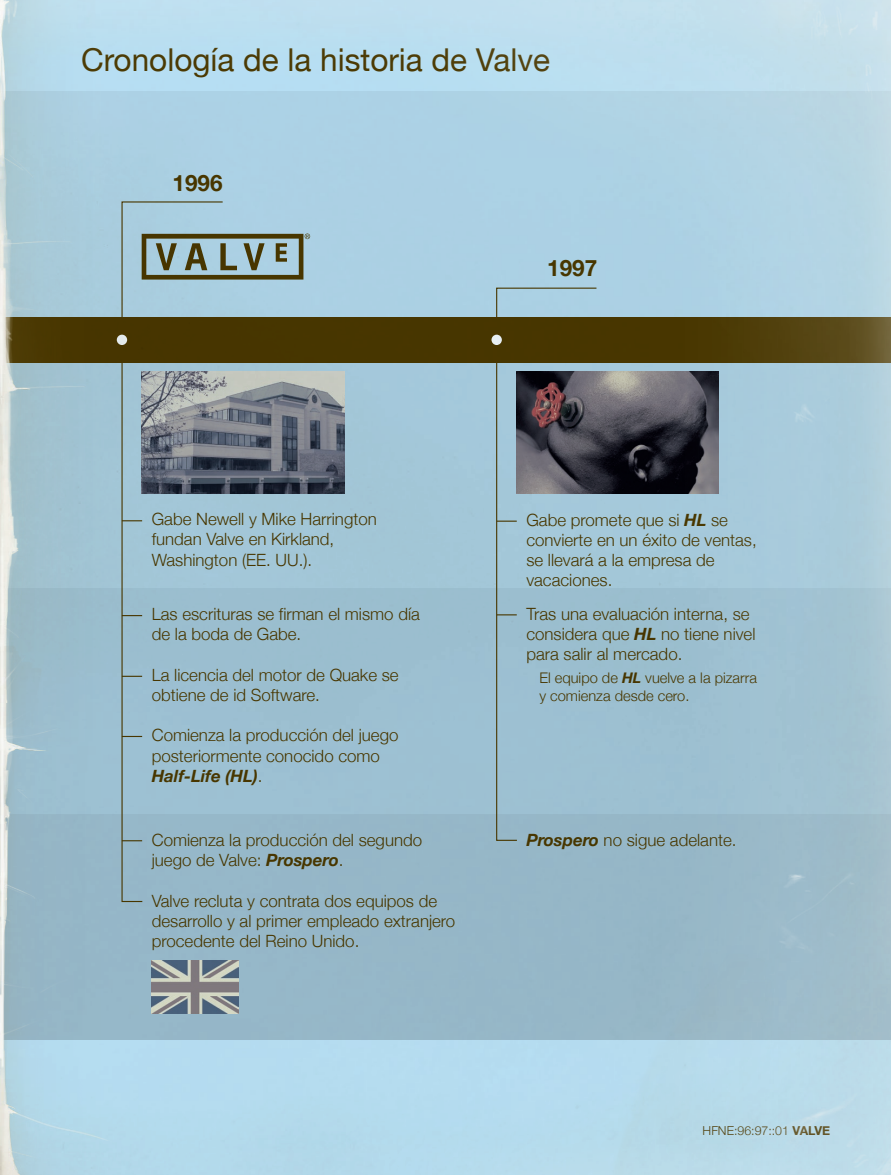
<style>
.page{position:relative;width:891px;height:1175px;background:#fff}
.page>*{position:absolute;margin:0;border:0;box-sizing:border-box;transform-origin:0 0}
.t1{font:31.5px "Helvetica Neue";color:#4a3800}
.t2{font:700 22.5px "Helvetica Neue";color:#4a3800}
.t3{font:300 16.88px/20.2px "Helvetica Neue";color:#4a3800}
.t4{font:300 14.62px/18px "Helvetica Neue";color:#4a3800}
.t5{font:300 12.38px "Helvetica Neue";color:#4a3800}
.s1{font-weight:700;font-style:italic}
.s2{font-weight:700}
</style>
<div class="page">
<div style="left:0;top:0;width:891px;height:1174px;background:linear-gradient(to right,#b4dbed,#bddeec)"></div>
<div style="left:0;top:91px;width:891px;height:226px;background:#afd5ea"></div>
<svg style="left:0;top:362px;width:891px;height:226px;background:#a5c7d6"></svg>
<div style="left:0;top:588px;width:891px;height:226px;background:#9dc0d1"></div>
<div style="left:0;top:814px;width:891px;height:226px;background:#99bbce"></div>
<svg style="left:0;top:317px;width:891px;height:45px;background:#4d3c08"></svg>
<img style="left:152px;top:960px;width:86px;height:53px">
<img style="left:224px;top:371px;width:120px;height:122px">
<svg style="left:224px;top:233px;width:86px;height:46px"></svg>
<img style="left:598px;top:371px;width:121px;height:122px">
<svg style="left:121px;top:201px;width:103px;height:701px"></svg>
<svg style="left:496px;top:287px;width:102px;height:554px"></svg>
<div style="left:492px;top:335px;width:10px;height:10px;background:#e7eef3;border-radius:50%"></div>
<svg style="left:117px;top:335px;width:10px;height:10px"></svg>
<h1 class="t1" style="left:81px;top:41px;width:471px">Cronología de la historia de Valve</h1>
<h2 class="t2" style="left:173px;top:169px;width:52px">1996</h2>
<h2 class="t2" style="left:547px;top:254px;width:52px">1997</h2>
<p class="t3" style="left:152px;top:509px;width:227px">Gabe Newell y Mike Harrington fundan Valve en Kirkland,<br>Washington (EE. UU.).</p>
<p class="t3" style="left:152px;top:603px;width:270px">Las escrituras se firman el mismo día de la boda de Gabe.</p>
<p class="t3" style="left:152px;top:664px;width:248px">La licencia del motor de Quake se obtiene de id Software.</p>
<p class="t3" style="left:152px;top:725px;width:248px">Comienza la producción del juego posteriormente conocido como<br><span class="s1">Half-Life (HL)</span>.</p>
<p class="t3" style="left:152px;top:829px;width:272px">Comienza la producción del segundo juego de Valve: <span class="s1">Prospero</span>.</p>
<p class="t3" style="left:152px;top:890px;width:305px">Valve recluta y contrata dos equipos de desarrollo y al primer empleado extranjero procedente del Reino Unido.</p>
<p class="t3" style="left:526px;top:509px;width:232px">Gabe promete que si <span class="s1">HL</span> se convierte en un éxito de ventas, se llevará a la empresa de vacaciones.</p>
<p class="t3" style="left:526px;top:603px;width:231px">Tras una evaluación interna, se considera que <span class="s1">HL</span> no tiene nivel para salir al mercado.</p>
<p class="t4" style="left:539px;top:668px;width:219px">El equipo de <span class="s1">HL</span> vuelve a la pizarra y comienza desde cero.</p>
<p class="t3" style="left:526px;top:829px;width:212px"><span class="s1">Prospero</span> no sigue adelante.</p>
<p class="t5" style="left:703px;top:1123px;width:129px">HFNE:96:97::01 <span class="s2">VALVE</span></p>
</div>
